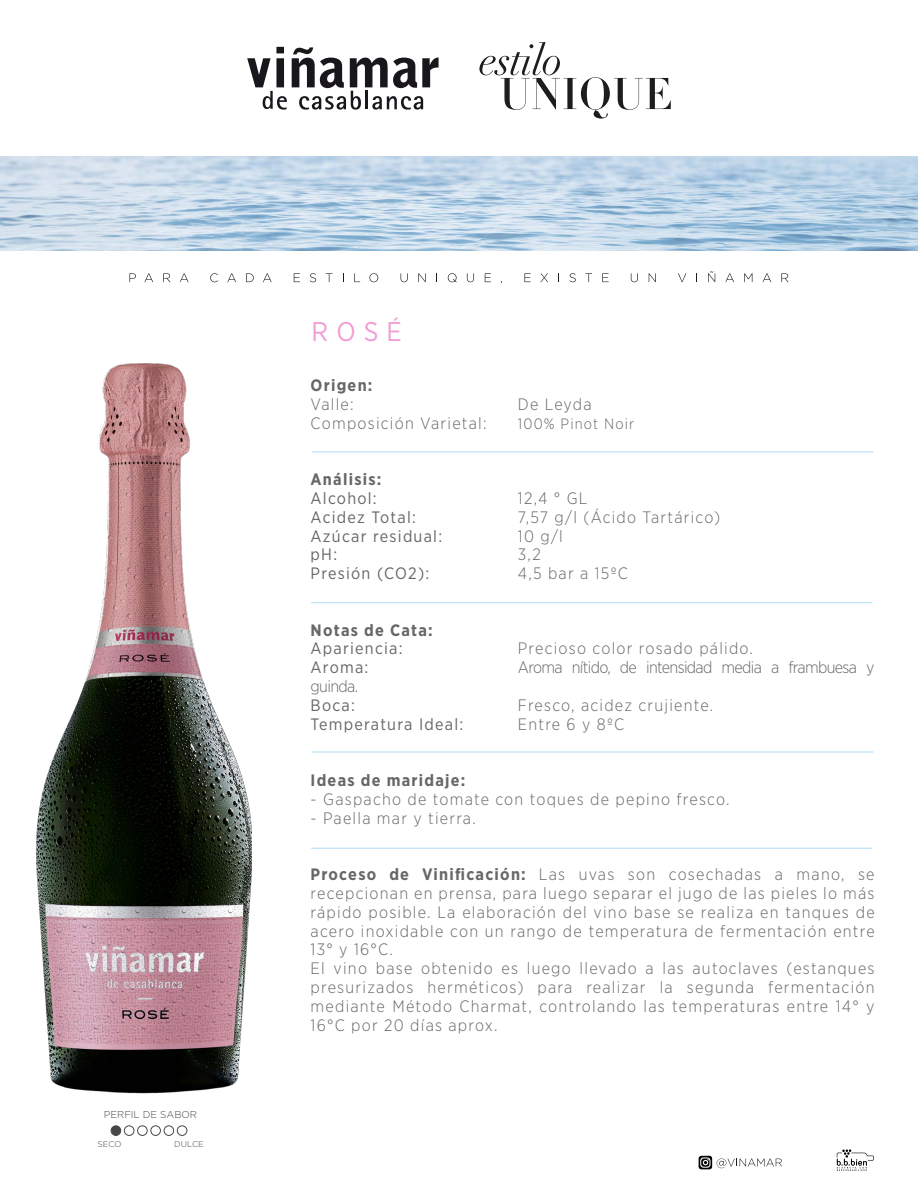
<style>
.page{position:relative;width:918px;height:1188px;background:#fff}
.page>*{position:absolute;margin:0;border:0;box-sizing:border-box;transform-origin:0 0}
.t1{font:27px "Gotham Narrow";color:#f19dd5}
.t2{font:300 16.5px/18.8px "Gotham Narrow";letter-spacing:.075em;color:#676767}
.t3{font:16.5px "Gotham Narrow";letter-spacing:.075em;color:#676767}
.t4{font:700 16.5px "Gotham Narrow";letter-spacing:.075em;color:#676767}
.t5{font:300 16.5px "Gotham Narrow";letter-spacing:-.04em;color:#676767}
.t6{font:300 15px "Gotham Narrow";letter-spacing:.075em;color:#676767}
.t7{font:300 9.9px "Gotham";color:#474747}
.t8{font:300 8.25px "Gotham";color:#474747}
.s1{font-weight:700}
</style>
<div class="page">
<img style="left:36px;top:363px;width:216px;height:731px">
<hr style="left:312px;top:752px;width:561px;height:1px;background:#afddf6">
<hr style="left:311px;top:848px;width:561px;height:1px;background:#afddf6">
<hr style="left:311px;top:602px;width:561px;height:1px;background:#afddf6">
<hr style="left:312px;top:451px;width:561px;height:1px;background:#afddf6">
<div style="left:111px;top:1126px;width:10px;height:9px;background:#474747;border-radius:50%"></div>
<div style="left:111px;top:1126px;width:10px;height:10px;border:1px solid #474747;border-radius:50%"></div>
<div style="left:124px;top:1126px;width:10px;height:10px;border:1px solid #474747;border-radius:50%"></div>
<div style="left:137px;top:1126px;width:10px;height:10px;border:1px solid #474747;border-radius:50%"></div>
<div style="left:151px;top:1126px;width:10px;height:10px;border:1px solid #474747;border-radius:50%"></div>
<div style="left:164px;top:1126px;width:10px;height:10px;border:1px solid #474747;border-radius:50%"></div>
<div style="left:177px;top:1126px;width:10px;height:10px;border:1px solid #474747;border-radius:50%"></div>
<svg style="left:699px;top:1156px;width:83px;height:13px"></svg>
<svg style="left:837px;top:1149px;width:37px;height:22px"></svg>
<svg style="left:247px;top:47px;width:192px;height:63px"></svg>
<svg style="left:479px;top:42px;width:192px;height:77px"></svg>
<img style="left:1px;top:157px;width:917px;height:94px">
<svg style="left:129px;top:273px;width:7px;height:9px"></svg>
<svg style="left:144px;top:273px;width:9px;height:9px"></svg>
<svg style="left:163px;top:273px;width:7px;height:9px"></svg>
<svg style="left:180px;top:273px;width:9px;height:9px"></svg>
<svg style="left:210px;top:273px;width:8px;height:9px"></svg>
<svg style="left:227px;top:273px;width:9px;height:9px"></svg>
<svg style="left:246px;top:273px;width:8px;height:9px"></svg>
<svg style="left:263px;top:273px;width:9px;height:9px"></svg>
<svg style="left:294px;top:273px;width:6px;height:9px"></svg>
<svg style="left:310px;top:273px;width:6px;height:9px"></svg>
<svg style="left:326px;top:273px;width:6px;height:9px"></svg>
<svg style="left:354px;top:273px;width:6px;height:9px"></svg>
<svg style="left:369px;top:273px;width:9px;height:9px"></svg>
<svg style="left:401px;top:273px;width:7px;height:9px"></svg>
<svg style="left:418px;top:273px;width:8px;height:9px"></svg>
<svg style="left:448px;top:273px;width:9px;height:9px"></svg>
<svg style="left:467px;top:273px;width:7px;height:9px"></svg>
<svg style="left:485px;top:273px;width:6px;height:9px"></svg>
<svg style="left:524px;top:273px;width:7px;height:9px"></svg>
<svg style="left:540px;top:273px;width:8px;height:9px"></svg>
<svg style="left:569px;top:273px;width:7px;height:9px"></svg>
<svg style="left:585px;top:273px;width:7px;height:9px"></svg>
<svg style="left:602px;top:273px;width:7px;height:9px"></svg>
<svg style="left:631px;top:273px;width:7px;height:9px"></svg>
<svg style="left:649px;top:273px;width:7px;height:9px"></svg>
<svg style="left:678px;top:273px;width:8px;height:9px"></svg>
<svg style="left:708px;top:271px;width:7px;height:11px"></svg>
<svg style="left:725px;top:273px;width:9px;height:9px"></svg>
<svg style="left:744px;top:273px;width:8px;height:9px"></svg>
<svg style="left:763px;top:273px;width:8px;height:9px"></svg>
<svg style="left:781px;top:273px;width:8px;height:9px"></svg>
<p class="t7" style="left:104px;top:1109px;width:95px">PERFIL DE SABOR</p>
<p class="t8" style="left:98px;top:1139px;width:26px">SECO</p>
<p class="t8" style="left:174px;top:1139px;width:31px">DULCE</p>
<h1 class="t1" style="left:312px;top:315px;width:92px">ROSÉ</h1>
<p class="t4" style="left:311px;top:375px;width:63px">Origen:</p>
<p class="t2" style="left:311px;top:394px;width:45px">Valle:</p>
<p class="t2" style="left:518px;top:394px;width:75px">De Leyda</p>
<p class="t2" style="left:311px;top:413px;width:178px">Composición Varietal:</p>
<p class="t6" style="left:518px;top:414px;width:118px">100% Pinot Noir</p>
<p class="t4" style="left:311px;top:469px;width:72px">Análisis:</p>
<p class="t3" style="left:311px;top:488px;width:68px">Alcohol:</p>
<p class="t2" style="left:518px;top:488px;width:71px">12,4 ° GL</p>
<p class="t3" style="left:311px;top:507px;width:107px">Acidez Total:</p>
<p class="t2" style="left:518px;top:507px;width:204px">7,57 g/l (Ácido Tartárico)</p>
<p class="t3" style="left:311px;top:526px;width:133px">Azúcar residual:</p>
<p class="t2" style="left:518px;top:526px;width:47px">10 g/l</p>
<p class="t3" style="left:311px;top:544px;width:28px">pH:</p>
<p class="t2" style="left:518px;top:545px;width:24px">3,2</p>
<p class="t3" style="left:311px;top:563px;width:120px">Presión (CO2):</p>
<p class="t2" style="left:518px;top:564px;width:111px">4,5 bar a 15ºC</p>
<p class="t4" style="left:311px;top:619px;width:124px">Notas de Cata:</p>
<p class="t3" style="left:311px;top:638px;width:93px">Apariencia:</p>
<p class="t2" style="left:518px;top:639px;width:237px">Precioso color rosado pálido.</p>
<p class="t3" style="left:311px;top:657px;width:59px">Aroma:</p>
<p class="t5" style="left:518px;top:657px;width:358px">Aroma nítido, de intensidad media a frambuesa y</p>
<p class="t2" style="left:311px;top:676px;width:49px">guinda.</p>
<p class="t3" style="left:311px;top:695px;width:46px">Boca:</p>
<p class="t2" style="left:518px;top:695px;width:197px">Fresco, acidez crujiente.</p>
<p class="t3" style="left:311px;top:714px;width:154px">Temperatura Ideal:</p>
<p class="t2" style="left:518px;top:714px;width:108px">Entre 6 y 8ºC</p>
<p class="t4" style="left:311px;top:770px;width:156px">Ideas de maridaje:</p>
<p class="t2" style="left:311px;top:789px;width:420px">- Gaspacho de tomate con toques de pepino fresco.</p>
<p class="t2" style="left:311px;top:808px;width:167px">- Paella mar y tierra.</p>
<p class="t2" style="left:311px;top:865px;width:566px"><span class="s1">Proceso de Vinificación:</span> Las uvas son cosechadas a mano, se recepcionan en prensa, para luego separar el jugo de las pieles lo más rápido posible. La elaboración del vino base se realiza en tanques de acero inoxidable con un rango de temperatura de fermentación entre 13° y 16°C.<br>El vino base obtenido es luego llevado a las autoclaves (estanques presurizados herméticos) para realizar la segunda fermentación mediante Método Charmat, controlando las temperaturas entre 14° y 16°C por 20 días aprox.</p>
</div>
